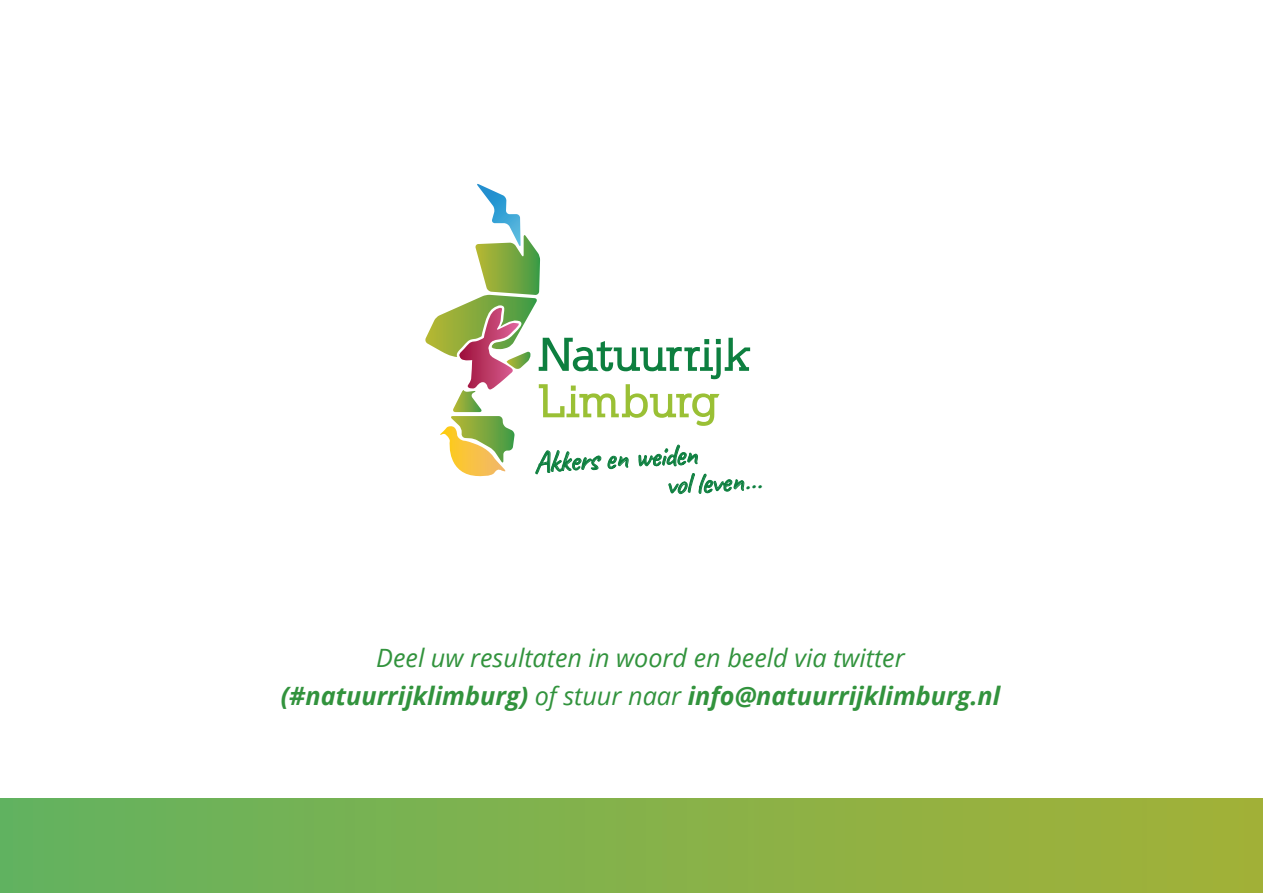
<style>
.page{position:relative;width:1263px;height:893px;background:#fff}
.page>*{position:absolute;margin:0;border:0;box-sizing:border-box;transform-origin:0 0}
.t1{font:31.05px/29.1px "Caveat";color:#0d7f3f}
.t2{font:italic 700 25.2px "Open Sans";color:#32933d}
.t3{font:italic 25.2px "Open Sans";color:#32933d}
.s1{font-weight:400}
</style>
<div class="page">
<svg style="left:425px;top:184px;width:325px;height:310px"></svg>
<div style="left:0;top:799px;width:1263px;height:94px;background:linear-gradient(to right,#64b25f,#a4b137)"></div>
<p class="t1" style="left:663px;top:441px;width:98px;text-indent:-130px;rotate:-3deg">Akkers en weiden<br>vol leven...</p>
<p class="t3" style="left:376px;top:641px;width:530px">Deel uw resultaten in woord en beeld via twitter</p>
<p class="t2" style="left:281px;top:678px;width:721px">(#natuurrijklimburg) <span class="s1">of stuur naar</span> info@natuurrijklimburg.nl</p>
</div>
